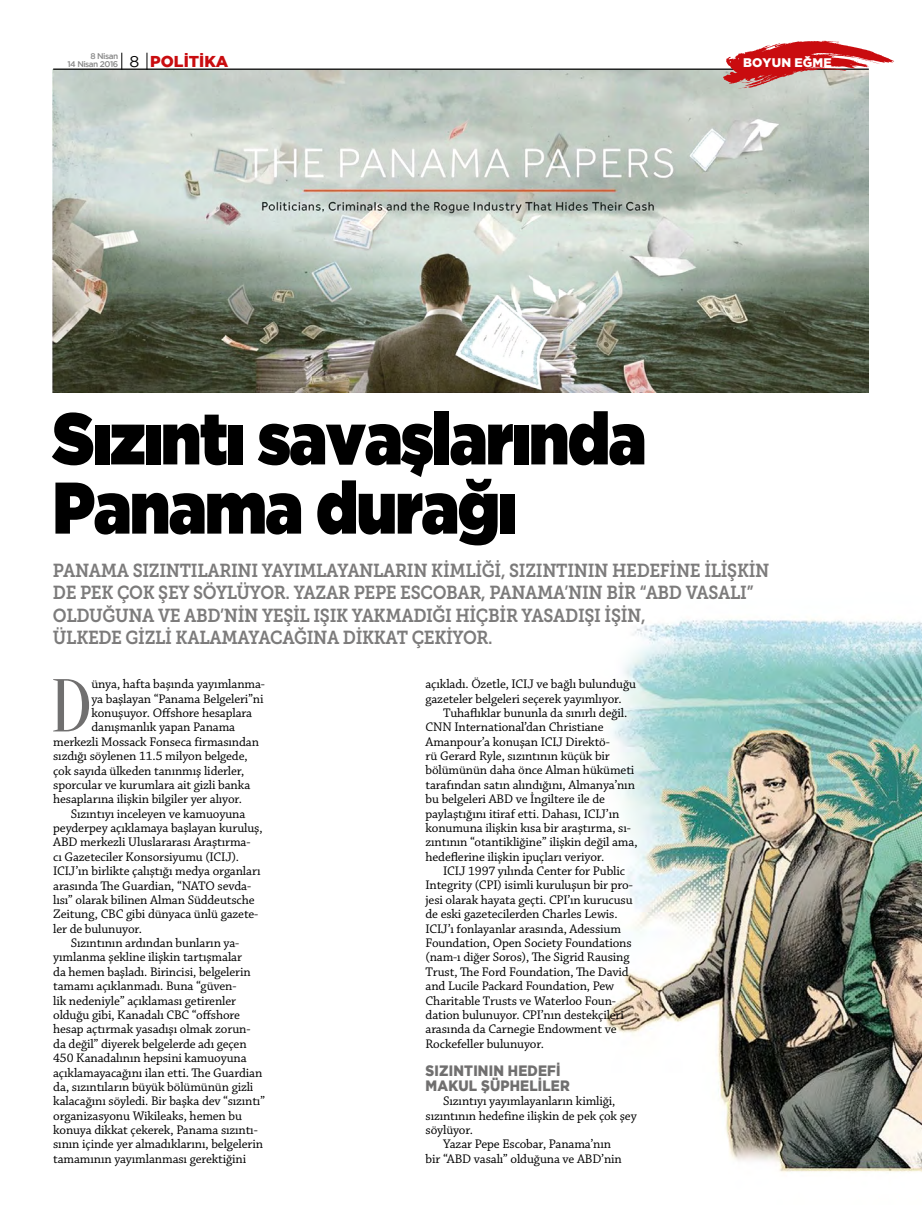
<style>
.page{position:relative;width:922px;height:1223px;background:#fff}
.page>*{position:absolute;margin:0;border:0;box-sizing:border-box;transform-origin:0 0}
.t1{font:74.75px "Oranienbaum";color:#706f6f}
.t2{font:900 72.88px/69.1px "Gotham";letter-spacing:-.02em;color:#000;scale:.85 1}
.t3{font:18.75px/22.5px "Museo Slab 700";letter-spacing:-.02em;color:#7c7b7b;scale:.9 1}
.t4{font:800 15px/14.4px "Gotham";letter-spacing:.015em;color:#706f6f;scale:.9 1}
.t5{font:13.12px/14.4px "Chaparral Pro";letter-spacing:-.01em;color:#000}
.t6{font:800 12.38px "Gotham";color:#fff}
.t7{font:500 8.25px "Gotham";letter-spacing:-.06em;color:#878787}
.s1{font-weight:400;font-size:15.75px;color:#000}
.s2{font-weight:800;font-size:15.75px;color:#c90c0f}
</style>
<div class="page">
<img style="left:53px;top:70px;width:815px;height:322px">
<img style="left:605px;top:619px;width:316px;height:553px">
<hr style="left:53px;top:69px;width:815px;height:1px;background:#000">
<svg style="left:121px;top:53px;width:1px;height:17px"></svg>
<svg style="left:147px;top:53px;width:1px;height:17px"></svg>
<svg style="left:722px;top:41px;width:172px;height:48px"></svg>
<p class="t7" style="left:67px;top:59px;width:162px">14 Nisan 2016 <span class="s1">8</span> <span class="s2">POLİTİKA</span></p>
<p class="t6" style="left:742px;top:56px;width:80px">BOYUN EĞME</p>
<p class="t7" style="left:90px;top:51px;width:29px">8 Nisan</p>
<h2 class="t2" style="left:53px;top:402px;width:699px">Sızıntı savaşlarında<br>Panama durağı</h2>
<p class="t3" style="left:53px;top:559px;width:797px">PANAMA SIZINTILARINI YAYIMLAYANLARIN KIMLIĞI, SIZINTININ HEDEFINE ILIŞKIN DE PEK ÇOK ŞEY SÖYLÜYOR. YAZAR PEPE ESCOBAR, PANAMA’NIN BIR “AB D VASALI” OLDUĞUNA VE ABD’NIN YEŞIL IŞIK YAKMADIĞI HIÇBIR YASADIŞI IŞIN,<br>ÜLKEDE GIZLI KALAMAYACAĞINA DIKKAT ÇEKIYOR.</p>
<h1 class="t1" style="left:50px;top:664px;width:43px">D</h1>
<p class="t5" style="left:91px;top:677px;width:175px">ünya, hafta başında yayımlanma-</p>
<p class="t5" style="left:425px;top:677px;width:212px">açıkladı. Özetle, ICIJ ve bağlı bulunduğu gazeteler belgeleri seçerek yayımlıyor.</p>
<p class="t5" style="left:425px;top:706px;width:214px;text-indent:18px">Tuhaflıklar bununla da sınırlı değil.<br>CNN International’dan Christiane Amanpour’a konuşan ICIJ Direktö-<br>rü Gerard Ryle, sızıntının küçük bir bölümünün daha önce Alman hükümeti tarafından satın alındığını, Almanya’nın bu belgeleri ABD ve İngiltere ile de paylaştığını itiraf etti. Dahası, ICIJ’ın konumuna ilişkin kısa bir araştırma, sı&shy;zıntının “otantikliğine” ilişkin değil ama, hedeflerine ilişkin ipuçları veriyor.</p>
<p class="t5" style="left:425px;top:864px;width:209px;text-indent:18px">ICIJ 1997 yılında Center for Public Integrity (CPI) isimli kuruluşun bir pro&shy;jesi olarak hayata geçti. CPI’ın kurucusu de eski gazetecilerden Charles Lewis.<br>ICIJ’ı fonlayanlar arasında, Adessium Foundation, Open Society Foundations (nam-ı diğer Soros), The Sigrid Rausing Trust, The Ford Foundation, The David and Lucile Packard Foundation, Pew Charitable Trusts ve Waterloo Foun&shy;dation bulunuyor. CPI’nın destekçileri arasında da Carnegie Endowment ve Rockefeller bulunuyor.</p>
<p class="t4" style="left:425px;top:1063px;width:162px">SIZINTININ HEDEFİ<br>MAKUL ŞÜPHELİLER</p>
<p class="t5" style="left:443px;top:1094px;width:174px">Sızıntıyı yayımlayanların kimliği,</p>
<p class="t5" style="left:425px;top:1108px;width:213px">sızıntının hedefine ilişkin de pek çok şey</p>
<p class="t5" style="left:425px;top:1123px;width:49px">söylüyor.</p>
<p class="t5" style="left:443px;top:1137px;width:169px">Yazar Pepe Escobar, Panama’nın</p>
<p class="t5" style="left:425px;top:1151px;width:198px">bir “ABD vasalı” olduğuna ve ABD’nin</p>
<p class="t5" style="left:91px;top:692px;width:174px">ya başlayan “Panama Belgeleri”ni</p>
<p class="t5" style="left:91px;top:706px;width:162px">konuşuyor. Offshore hesaplara</p>
<p class="t5" style="left:91px;top:720px;width:145px">danışmanlık yapan Panama</p>
<p class="t5" style="left:53px;top:735px;width:207px">merkezli Mossack Fonseca firmasından</p>
<p class="t5" style="left:53px;top:749px;width:196px">sızdığı söylenen 11.5 milyon belgede,</p>
<p class="t5" style="left:53px;top:763px;width:193px">çok sayıda ülkeden tanınmış liderler,</p>
<p class="t5" style="left:53px;top:778px;width:198px">sporcular ve kurumlara ait gizli banka</p>
<p class="t5" style="left:53px;top:792px;width:190px">hesaplarına ilişkin bilgiler yer alıyor.</p>
<p class="t5" style="left:71px;top:807px;width:176px">Sızıntıyı inceleyen ve kamuoyuna</p>
<p class="t5" style="left:53px;top:821px;width:211px">peyderpey açıklamaya başlayan kuruluş,</p>
<p class="t5" style="left:53px;top:835px;width:199px">ABD merkezli Uluslararası Araştırma-</p>
<p class="t5" style="left:53px;top:850px;width:187px">cı Gazeteciler Konsorsiyumu (ICIJ).</p>
<p class="t5" style="left:53px;top:864px;width:209px">ICIJ’ın birlikte çalıştığı medya organları</p>
<p class="t5" style="left:53px;top:878px;width:199px">arasında The Guardian, “NATO sevda-</p>
<p class="t5" style="left:53px;top:893px;width:203px">lısı” olarak bilinen Alman Süddeutsche</p>
<p class="t5" style="left:53px;top:907px;width:207px">Zeitung, CBC gibi dünyaca ünlü gazete-</p>
<p class="t5" style="left:53px;top:921px;width:90px">ler de bulunuyor.</p>
<p class="t5" style="left:71px;top:936px;width:170px">Sızıntının ardından bunların ya-</p>
<p class="t5" style="left:53px;top:950px;width:190px">yımlanma şekline ilişkin tartışmalar</p>
<p class="t5" style="left:53px;top:965px;width:199px">da hemen başladı. Birincisi, belgelerin</p>
<p class="t5" style="left:53px;top:979px;width:185px">tamamı açıklanmadı. Buna “güven-</p>
<p class="t5" style="left:53px;top:993px;width:184px">lik nedeniyle” açıklaması getirenler</p>
<p class="t5" style="left:53px;top:1008px;width:188px">olduğu gibi, Kanadalı CBC “offshore</p>
<p class="t5" style="left:53px;top:1022px;width:199px">hesap açtırmak yasadışı olmak zorun-</p>
<p class="t5" style="left:53px;top:1036px;width:195px">da değil” diyerek belgelerde adı geçen</p>
<p class="t5" style="left:53px;top:1051px;width:195px">450 Kanadalının hepsini kamuoyuna</p>
<p class="t5" style="left:53px;top:1065px;width:210px">açıklamayacağını ilan etti. The Guardian</p>
<p class="t5" style="left:53px;top:1080px;width:202px">da, sızıntıların büyük bölümünün gizli</p>
<p class="t5" style="left:53px;top:1094px;width:213px">kalacağını söyledi. Bir başka dev “sızıntı”</p>
<p class="t5" style="left:53px;top:1108px;width:190px">organizasyonu Wikileaks, hemen bu</p>
<p class="t5" style="left:53px;top:1123px;width:206px">konuya dikkat çekerek, Panama sızıntı-</p>
<p class="t5" style="left:53px;top:1137px;width:211px">sının içinde yer almadıklarını, belgelerin</p>
<p class="t5" style="left:53px;top:1151px;width:194px">tamamının yayımlanması gerektiğini</p>
</div>
